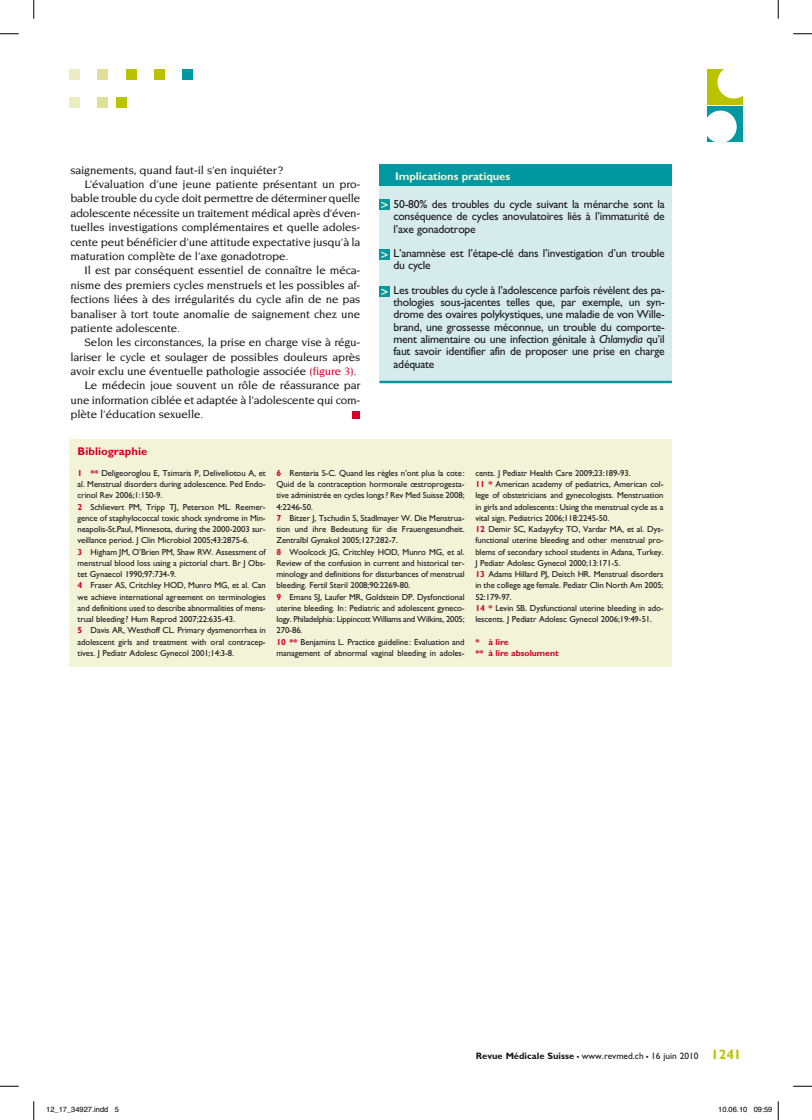
<style>
.page{position:relative;width:812px;height:1120px;background:#fff}
.page>*{position:absolute;margin:0;border:0;box-sizing:border-box;transform-origin:0 0}
.t1{font:500 11.62px "Novarese";letter-spacing:-.01em;color:#1a171c}
.t2{font:11.62px/12.2px "Gill Sans";letter-spacing:-.02em;color:#1a171c;text-align:justify}
.t3{font:700 11.25px "Gill Sans";letter-spacing:-.01em;color:#f2f3d7}
.t4{font:700 11.25px "Gill Sans";color:#d40028}
.t5{font:9.38px "Gill Sans";color:#1a171c}
.t6{font:8.75px/11.2px "Gill Sans";letter-spacing:-.01em;color:#1a171c}
.t7{font:700 8.75px/11.2px "Gill Sans";letter-spacing:-.01em;color:#d40028}
.t8{font:7.5px "Helvetica";color:#000}
.s1{color:#d40028}
.s2{font-family:"Insignia";font-size:12.5px;color:#f2f3d7}
.s3{font-style:italic}
.s4{font-weight:700;color:#d40028}
.s5{font-weight:700}
.s6{font-weight:700;font-size:13.75px}
.s7{font-weight:700;font-size:13.75px;color:#bac300}
</style>
<div class="page">
<div style="left:183px;top:69px;width:10px;height:11px;background:#0098a1"></div>
<div style="left:154px;top:69px;width:11px;height:11px;background:#bac300"></div>
<div style="left:126px;top:69px;width:10px;height:11px;background:#bac300"></div>
<div style="left:98px;top:69px;width:10px;height:11px;background:#dee096"></div>
<div style="left:69px;top:69px;width:11px;height:11px;background:#ecedc3"></div>
<div style="left:116px;top:98px;width:10px;height:10px;background:#bac300"></div>
<div style="left:98px;top:98px;width:10px;height:10px;background:#dee096"></div>
<div style="left:69px;top:98px;width:11px;height:10px;background:#ecedc3"></div>
<div style="left:352px;top:411px;width:7px;height:7px;background:#d40028"></div>
<div style="left:707px;top:69px;width:35px;height:36px;background:#bac300"></div>
<div style="left:717px;top:66px;width:33px;height:32px;background:#fff;border-radius:50%"></div>
<div style="left:707px;top:107px;width:35px;height:35px;background:#0098a1"></div>
<div style="left:704px;top:111px;width:32px;height:32px;background:#fff;border-radius:50%"></div>
<div style="left:69px;top:439px;width:603px;height:227px;background:#f2f3d7"></div>
<div style="left:379px;top:186px;width:293px;height:195px;background:#d6ecec"></div>
<div style="left:379px;top:165px;width:293px;height:21px;background:#0098a1"></div>
<hr style="left:379px;top:381px;width:293px;height:2px;background:#0098a1">
<div style="left:379px;top:199px;width:11px;height:11px;background:#0098a1"></div>
<div style="left:379px;top:249px;width:11px;height:11px;background:#0098a1"></div>
<div style="left:379px;top:286px;width:11px;height:11px;background:#0098a1"></div>
<svg style="left:0;top:33px;width:19px;height:2px"></svg>
<svg style="left:793px;top:33px;width:19px;height:2px"></svg>
<svg style="left:0;top:1085px;width:19px;height:2px"></svg>
<svg style="left:793px;top:1085px;width:19px;height:2px"></svg>
<svg style="left:33px;top:0;width:2px;height:19px"></svg>
<svg style="left:33px;top:1101px;width:2px;height:19px"></svg>
<svg style="left:777px;top:0;width:2px;height:19px"></svg>
<svg style="left:777px;top:1101px;width:2px;height:19px"></svg>
<h1 class="t1" style="left:70px;top:163px;width:215px">saignements, quand faut-il s’en inquiéter?</h1>
<h1 class="t1" style="left:85px;top:178px;width:277px">L’évaluation d’une jeune patiente présentant un pro-</h1>
<h1 class="t1" style="left:70px;top:192px;width:291px">bable trouble du cycle doit permettre de déterminer quelle</h1>
<h1 class="t1" style="left:70px;top:207px;width:290px">adolescente nécessite un traitement médical après d’éven-</h1>
<h1 class="t1" style="left:70px;top:221px;width:291px">tuelles investigations complémentaires et quelle adoles-</h1>
<h1 class="t1" style="left:70px;top:235px;width:291px">cente peut bénéficier d’une attitude expectative jusqu’à la</h1>
<h1 class="t1" style="left:70px;top:250px;width:219px">maturation complète de l’axe gonadotrope.</h1>
<h1 class="t1" style="left:85px;top:264px;width:277px">Il est par conséquent essentiel de connaître le méca-</h1>
<h1 class="t1" style="left:70px;top:279px;width:291px">nisme des premiers cycles menstruels et les possibles af-</h1>
<h1 class="t1" style="left:70px;top:293px;width:291px">fections liées à des irrégularités du cycle afin de ne pas</h1>
<h1 class="t1" style="left:70px;top:307px;width:291px">banaliser à tort toute anomalie de saignement chez une</h1>
<h1 class="t1" style="left:70px;top:322px;width:111px">patiente adolescente.</h1>
<h1 class="t1" style="left:85px;top:336px;width:277px">Selon les circonstances, la prise en charge vise à régu-</h1>
<h1 class="t1" style="left:70px;top:350px;width:291px">lariser le cycle et soulager de possibles douleurs après</h1>
<h1 class="t1" style="left:70px;top:365px;width:288px">avoir exclu une éventuelle pathologie associée <span class="s1">(figure 3)</span>.</h1>
<h1 class="t1" style="left:85px;top:379px;width:277px">Le médecin joue souvent un rôle de réassurance par</h1>
<h1 class="t1" style="left:70px;top:394px;width:290px">une information ciblée et adaptée à l’adolescente qui com-</h1>
<h1 class="t1" style="left:70px;top:408px;width:134px">plète l’éducation sexuelle.</h1>
<p class="t4" style="left:78px;top:445px;width:71px">Bibliographie</p>
<p class="t3" style="left:395px;top:169px;width:116px">Implications pratiques</p>
<h1 class="t2" style="left:393px;top:198px;width:273px;text-indent:-13px"><span class="s2">&gt;</span> 50-80% des troubles du cycle suivant la ménarche sont la conséquence de cycles anovulatoires liés à l’immaturité de l’axe gonadotrope</h1>
<h1 class="t2" style="left:393px;top:247px;width:273px;text-indent:-13px"><span class="s2">&gt;</span> L’anamnèse est l’étape-clé dans l’investigation d’un trouble du cycle</h1>
<p class="t2" style="left:393px;top:284px;width:273px;text-indent:-13px"><span class="s2">&gt;</span> Les troubles du cycle à l’adolescence parfois révèlent des pa&shy;thologies sous-jacentes telles que, par exemple, un syn&shy;drome des ovaires polykystiques, une maladie de von Wille&shy;brand, une grossesse méconnue, un trouble du comporte&shy;ment alimentaire ou une infection génitale à <span class="s3">Chlamydia</span> qu’il faut savoir identifier afin de proposer une prise en charge adéquate</p>
<p class="t6" style="left:78px;top:467px;width:190px"><span class="s4">1 **</span> Deligeoroglou E, Tsimaris P, Deliveliotou A, et al. Menstrual disorders during adolescence. Ped Endo&shy;crinol Rev 2006;1:150-9.<br><span class="s4">2</span> Schlievert PM, Tripp TJ, Peterson ML. Reemer&shy;gence of staphylococcal toxic shock syndrome in Min&shy;neapolis-St.Paul, Minnesota, during the 2000-2003 sur&shy;veillance period. J Clin Microbiol 2005;43:2875-6.<br><span class="s4">3</span> Higham JM, O’Brien PM, Shaw RW. Assessment of menstrual blood loss using a pictorial chart. Br J Obs&shy;tet Gynaecol 1990;97:734-9.<br><span class="s4">4</span> Fraser AS, Critchley HOD, Munro MG, et al. Can we achieve international agreement on terminologies and definitions used to describe abnormalities of mens&shy;trual bleeding? Hum Reprod 2007;22:635-43.<br><span class="s4">5</span> Davis AR, Westhoff CL. Primary dysmenorrhea in adolescent girls and treatment with oral contracep&shy;tives. J Pediatr Adolesc Gynecol 2001;14:3-8.</p>
<p class="t6" style="left:276px;top:467px;width:190px"><span class="s4">6</span> Renteria S-C. Quand les règles n’ont plus la cote:<br>Quid de la contraception hormonale œstroprogesta&shy;tive administrée en cycles longs? Rev Med Suisse 2008; 4:2246-50.<br><span class="s4">7</span> Bitzer J, Tschudin S, Stadlmayer W. Die Menstrua&shy;tion und ihre Bedeutung für die Frauengesundheit.<br>Zentralbl Gynakol 2005;127:282-7.<br><span class="s4">8</span> Woolcock JG, Critchley HOD, Munro MG, et al.<br>Review of the confusion in current and historical ter&shy;minology and definitions for disturbances of menstrual bleeding. Fertil Steril 2008;90:2269-80.<br><span class="s4">9</span> Emans SJ, Laufer MR, Goldstein DP. Dysfonctional uterine bleeding. In: Pediatric and adolescent gyneco&shy;logy. Philadelphia: Lippincott Williams and Wilkins, 2005; 270-86.<br><span class="s4">10 **</span> Benjamins L. Practice guideline: Evaluation and management of abnormal vaginal bleeding in adoles-</p>
<p class="t6" style="left:475px;top:467px;width:190px">cents. J Pediatr Health Care 2009;23:189-93.<br><span class="s4">11 *</span> American academy of pediatrics, American col&shy;lege of obstetricians and gynecologists. Menstruation in girls and adolescents: Using the menstrual cycle as a vital sign. Pediatrics 2006;118:2245-50.<br><span class="s4">12</span> Demir SC, Kadayyfcy TO, Vardar MA, et al. Dys&shy;functional uterine bleeding and other menstrual pro&shy;blems of secondary school students in Adana, Turkey.<br>J Pediatr Adolesc Gynecol 2000;13:171-5.<br><span class="s4">13</span> Adams Hillard PJ, Deitch HR. Menstrual disorders in the college age female. Pediatr Clin North Am 2005; 52:179-97.<br><span class="s4">14 *</span> Levin SB. Dysfunctional uterine bleeding in ado&shy;lescents. J Pediatr Adolesc Gynecol 2006;19:49-51.</p>
<p class="t7" style="left:475px;top:636px;width:85px">* à lire<br>** à lire absolument</p>
<p class="t5" style="left:476px;top:1050px;width:267px"><span class="s5">Revue Médicale Suisse</span> <span class="s6">–</span> www.revmed.ch <span class="s6">–</span> 16 juin 2010 <span class="s7">1241</span></p>
<p class="t8" style="left:46px;top:1104px;width:74px">12_17_34927.indd 5</p>
<p class="t8" style="left:718px;top:1104px;width:56px">10.06.10 09:59</p>
</div>
